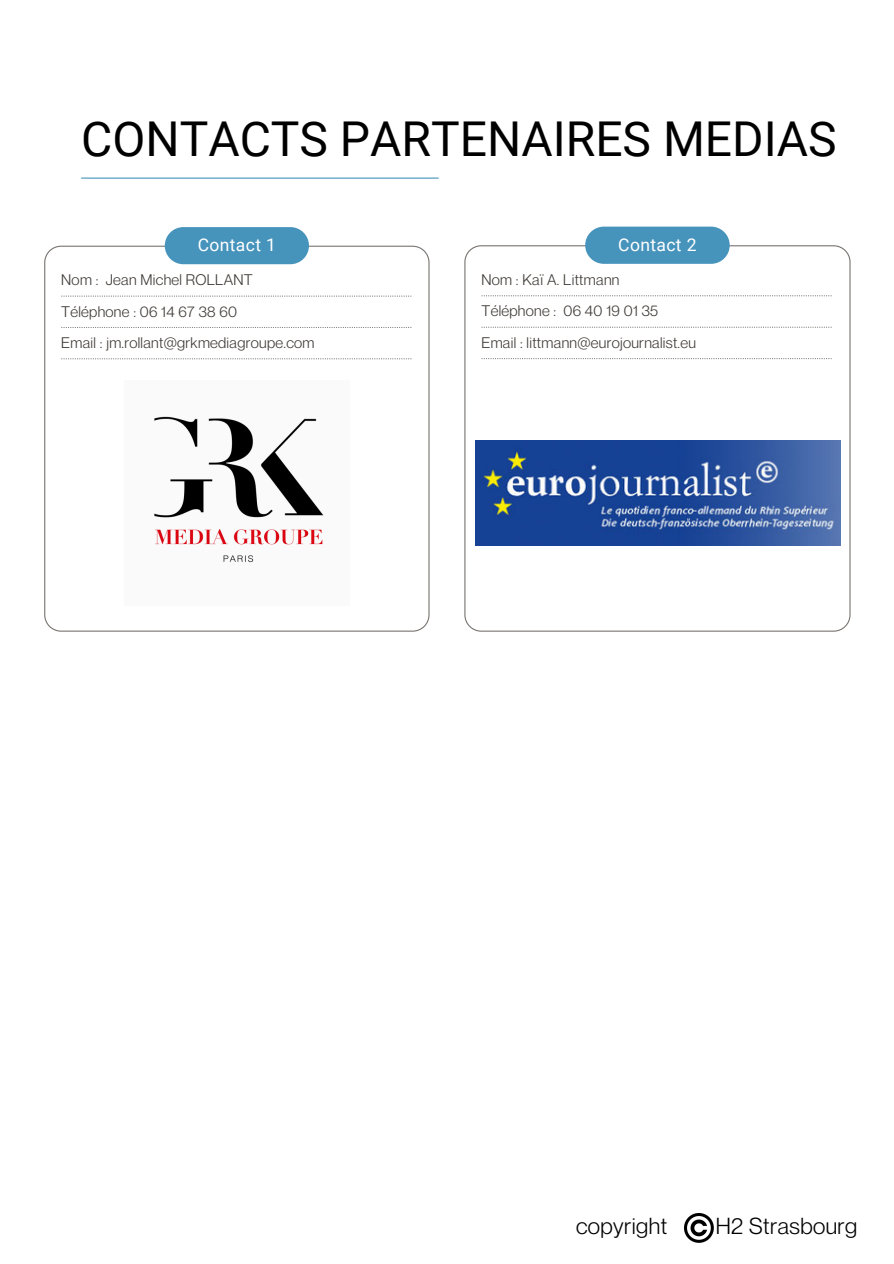
<style>
.page{position:relative;width:894px;height:1264px;background:#fff}
.page>*{position:absolute;margin:0;border:0;box-sizing:border-box;transform-origin:0 0}
.t1{font:48px "Roboto";color:#000}
.t2{font:22.65px "Neue Montreal";letter-spacing:.02em;color:#000}
.t3{font:17.55px "Roboto";letter-spacing:.02em;color:#fff}
.t4{font:15px "Neue Montreal";letter-spacing:.02em;color:#3d3935}
</style>
<div class="page">
<svg style="left:44px;top:246px;width:385px;height:385px"></svg>
<div style="left:165px;top:227px;width:144px;height:37px;background:#4693bc;border-radius:19px"></div>
<svg style="left:61px;top:295px;width:350px;height:2px"></svg>
<svg style="left:61px;top:327px;width:350px;height:1px"></svg>
<svg style="left:61px;top:358px;width:350px;height:1px"></svg>
<svg style="left:464px;top:245px;width:386px;height:386px"></svg>
<div style="left:585px;top:227px;width:144px;height:37px;background:#4693bc;border-radius:19px"></div>
<svg style="left:481px;top:295px;width:350px;height:1px"></svg>
<svg style="left:481px;top:326px;width:350px;height:2px"></svg>
<svg style="left:481px;top:358px;width:350px;height:1px"></svg>
<hr style="left:81px;top:177px;width:357px;height:2px;background:#4693bc">
<img style="left:124px;top:380px;width:225px;height:225px">
<img style="left:475px;top:441px;width:364px;height:104px">
<img style="left:684px;top:1213px;width:29px;height:29px">
<h3 class="t1" style="left:81px;top:112px;width:756px">CONTACTS PARTENAIRES MEDIAS</h3>
<p class="t3" style="left:198px;top:235px;width:80px">Contact 1</p>
<p class="t4" style="left:61px;top:270px;width:193px">Nom : Jean Michel ROLLANT</p>
<p class="t4" style="left:61px;top:302px;width:177px">Téléphone : 06 14 67 38 60</p>
<p class="t4" style="left:61px;top:333px;width:255px">Email : jm.rollant@grkmediagroupe.com</p>
<p class="t3" style="left:618px;top:234px;width:80px">Contact 2</p>
<p class="t4" style="left:481px;top:270px;width:139px">Nom : Kaï A. Littmann</p>
<p class="t4" style="left:481px;top:302px;width:178px">Téléphone : 06 40 19 01 35</p>
<p class="t4" style="left:481px;top:333px;width:216px">Email : littmann@eurojournalist.eu</p>
<h2 class="t2" style="left:576px;top:1211px;width:93px">copyright</h2>
<h2 class="t2" style="left:715px;top:1211px;width:143px">H2 Strasbourg</h2>
</div>
